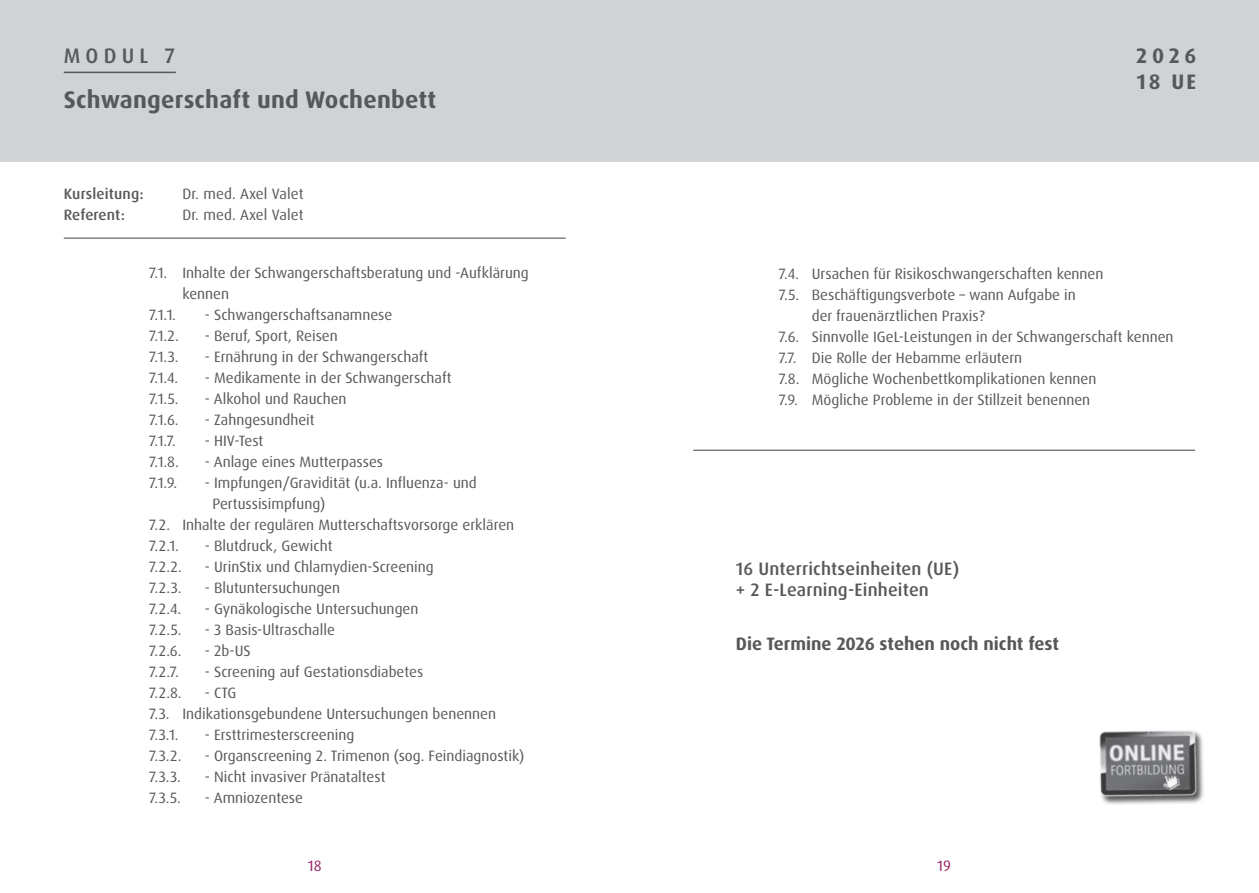
<style>
.page{position:relative;width:1259px;height:893px;background:#fff}
.page>*{position:absolute;margin:0;border:0;box-sizing:border-box;transform-origin:0 0}
.t1{font:700 24px "Dax Pro";letter-spacing:.01em;color:#57585a}
.t2{font:700 21px "Dax Pro";letter-spacing:.215em;color:#57585a}
.t3{font:500 21px "Dax Pro";letter-spacing:.25em;color:#57585a}
.t4{font:500 18px "Dax Pro";letter-spacing:.01em;color:#57585a}
.t5{font:700 18px "Dax Pro";color:#57585a}
.t6{font:15px/21px "Dax Pro";color:#57585a}
.t7{font:500 15px "Dax Pro";letter-spacing:.01em;color:#57585a}
.t8{font:15px "Dax Pro";color:#96215f}
</style>
<div class="page">
<div style="left:629px;top:0;width:630px;height:162px;background:#d1d2d4"></div>
<div style="left:0;top:0;width:629px;height:162px;background:#d1d2d4"></div>
<hr style="left:64px;top:72px;width:112px;height:1px;background:#57585a">
<hr style="left:64px;top:238px;width:502px;height:1px;background:#57585a">
<hr style="left:693px;top:450px;width:502px;height:1px;background:#57585a">
<div style="left:1098px;top:730px;width:106px;height:75px;background:#231f20;opacity:.75"></div>
<img style="left:1098px;top:730px;width:106px;height:70px">
<p class="t3" style="left:64px;top:42px;width:113px">MODUL 7</p>
<p class="t1" style="left:64px;top:84px;width:374px">Schwangerschaft und Wochenbett</p>
<p class="t7" style="left:64px;top:184px;width:81px">Kursleitung:</p>
<p class="t6" style="left:182px;top:183px;width:123px">Dr. med. Axel Valet</p>
<p class="t7" style="left:64px;top:205px;width:63px">Referent:</p>
<p class="t6" style="left:182px;top:204px;width:123px">Dr. med. Axel Valet</p>
<p class="t6" style="left:182px;top:262px;width:348px;text-indent:-33px">7.1. Inhalte der Schwangerschaftsberatung und -Aufklärung kennen</p>
<p class="t6" style="left:149px;top:304px;width:28px">7.1.1.</p>
<p class="t6" style="left:205px;top:304px;width:189px">- Schwangerschaftsanamnese</p>
<p class="t6" style="left:149px;top:325px;width:31px">7.1.2.</p>
<p class="t6" style="left:205px;top:325px;width:134px">- Beruf, Sport, Reisen</p>
<p class="t6" style="left:149px;top:346px;width:31px">7.1.3.</p>
<p class="t6" style="left:205px;top:346px;width:225px">- Ernährung in der Schwangerschaft</p>
<p class="t6" style="left:149px;top:367px;width:31px">7.1.4.</p>
<p class="t6" style="left:205px;top:367px;width:248px">- Medikamente in der Schwangerschaft</p>
<p class="t6" style="left:149px;top:388px;width:31px">7.1.5.</p>
<p class="t6" style="left:205px;top:388px;width:143px">- Alkohol und Rauchen</p>
<p class="t6" style="left:149px;top:409px;width:31px">7.1.6.</p>
<p class="t6" style="left:205px;top:409px;width:111px">- Zahngesundheit</p>
<p class="t6" style="left:149px;top:430px;width:28px">7.1.7.</p>
<p class="t6" style="left:205px;top:430px;width:60px">- HIV-Test</p>
<p class="t6" style="left:149px;top:451px;width:31px">7.1.8.</p>
<p class="t6" style="left:205px;top:451px;width:180px">- Anlage eines Mutterpasses</p>
<p class="t6" style="left:149px;top:472px;width:29px">7.1.9.</p>
<p class="t6" style="left:205px;top:472px;width:273px">- Impfungen/Gravidität (u.a. Influenza- und</p>
<p class="t6" style="left:212px;top:493px;width:115px">Pertussisimpfung)</p>
<p class="t6" style="left:149px;top:514px;width:366px">7.2. Inhalte der regulären Mutterschaftsvorsorge erklären</p>
<p class="t6" style="left:149px;top:535px;width:31px">7.2.1.</p>
<p class="t6" style="left:205px;top:535px;width:129px">- Blutdruck, Gewicht</p>
<p class="t6" style="left:149px;top:556px;width:34px">7.2.2.</p>
<p class="t6" style="left:205px;top:556px;width:230px">- UrinStix und Chlamydien-Screening</p>
<p class="t6" style="left:149px;top:577px;width:34px">7.2.3.</p>
<p class="t6" style="left:205px;top:577px;width:137px">- Blutuntersuchungen</p>
<p class="t6" style="left:149px;top:598px;width:33px">7.2.4.</p>
<p class="t6" style="left:205px;top:598px;width:215px">- Gynäkologische Untersuchungen</p>
<p class="t6" style="left:149px;top:619px;width:34px">7.2.5.</p>
<p class="t6" style="left:205px;top:619px;width:132px">- 3 Basis-Ultraschalle</p>
<p class="t6" style="left:149px;top:640px;width:34px">7.2.6.</p>
<p class="t6" style="left:205px;top:640px;width:47px">- 2b-US</p>
<p class="t6" style="left:149px;top:661px;width:31px">7.2.7.</p>
<p class="t6" style="left:205px;top:661px;width:220px">- Screening auf Gestationsdiabetes</p>
<p class="t6" style="left:149px;top:682px;width:34px">7.2.8.</p>
<p class="t6" style="left:205px;top:682px;width:33px">- CTG</p>
<p class="t6" style="left:149px;top:703px;width:348px">7.3. Indikationsgebundene Untersuchungen benennen</p>
<p class="t6" style="left:149px;top:724px;width:31px">7.3.1.</p>
<p class="t6" style="left:205px;top:724px;width:151px">- Ersttrimesterscreening</p>
<p class="t6" style="left:149px;top:745px;width:34px">7.3.2.</p>
<p class="t6" style="left:205px;top:745px;width:321px">- Organscreening 2. Trimenon (sog. Feindiagnostik)</p>
<p class="t6" style="left:149px;top:766px;width:33px">7.3.3.</p>
<p class="t6" style="left:205px;top:766px;width:182px">- Nicht invasiver Pränataltest</p>
<p class="t6" style="left:149px;top:787px;width:33px">7.3.5.</p>
<p class="t6" style="left:205px;top:787px;width:100px">- Amniozentese</p>
<p class="t2" style="left:1136px;top:42px;width:61px">2026</p>
<p class="t2" style="left:1136px;top:68px;width:61px">18 UE</p>
<p class="t6" style="left:779px;top:263px;width:326px">7.4. Ursachen für Risikoschwangerschaften kennen</p>
<p class="t6" style="left:779px;top:284px;width:298px">7.5. Beschäftigungsverbote – wann Aufgabe in</p>
<p class="t6" style="left:812px;top:305px;width:175px">der frauenärztlichen Praxis?</p>
<p class="t6" style="left:779px;top:326px;width:396px">7.6. Sinnvolle IGeL-Leistungen in der Schwangerschaft kennen</p>
<p class="t6" style="left:779px;top:347px;width:245px">7.7. Die Rolle der Hebamme erläutern</p>
<p class="t6" style="left:779px;top:368px;width:319px">7.8. Mögliche Wochenbettkomplikationen kennen</p>
<p class="t6" style="left:779px;top:389px;width:313px">7.9. Mögliche Probleme in der Stillzeit benennen</p>
<p class="t4" style="left:736px;top:558px;width:225px">16 Unterrichtseinheiten (UE)</p>
<p class="t4" style="left:736px;top:579px;width:195px">+ 2 E-Learning-Einheiten</p>
<p class="t5" style="left:736px;top:632px;width:325px">Die Termine 2026 stehen noch nicht fest</p>
<p class="t8" style="left:308px;top:856px;width:15px">18</p>
<p class="t8" style="left:937px;top:856px;width:15px">19</p>
</div>
